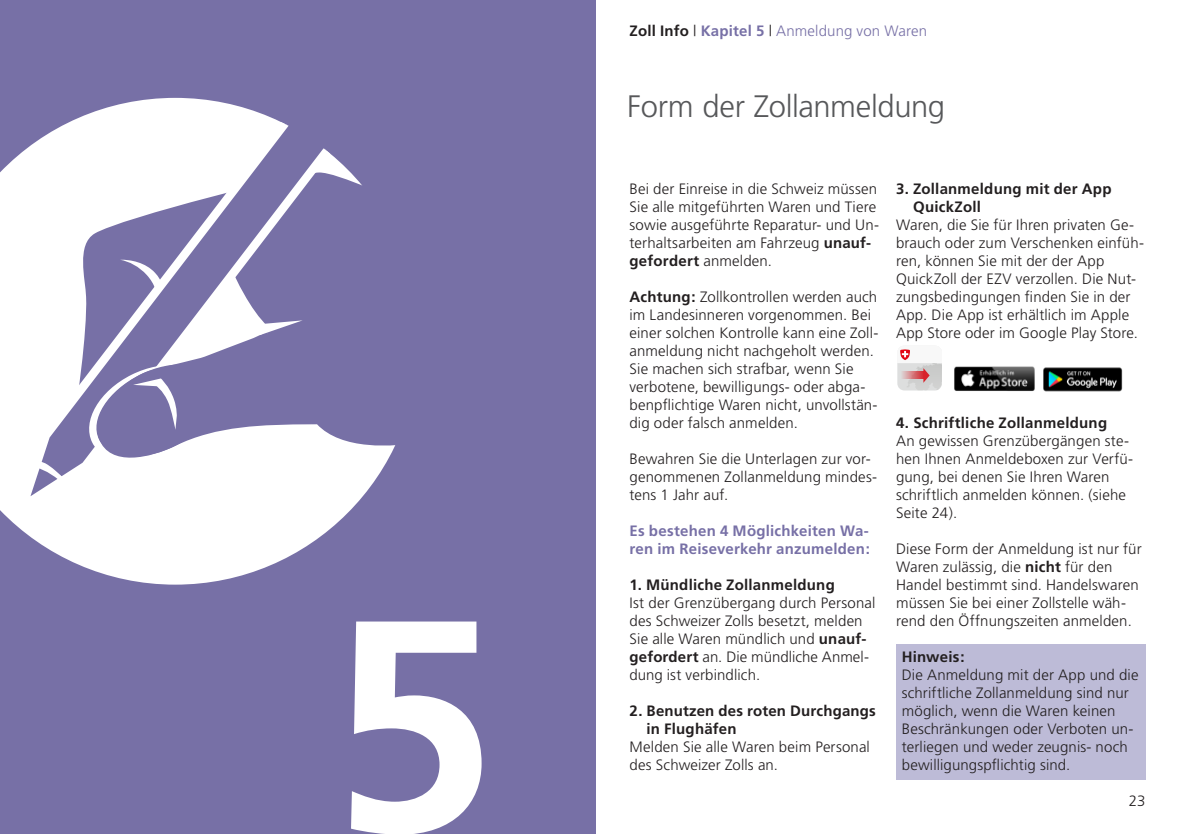
<style>
.page{position:relative;width:1191px;height:834px;background:#fff}
.page>*{position:absolute;margin:0;border:0;box-sizing:border-box;transform-origin:0 0}
.t1{font:700 300px "Frutiger";color:#fff}
.t2{font:300 31px "Frutiger";letter-spacing:-.01em;color:#57585a}
.t3{font:300 15px/18px "Frutiger";letter-spacing:.01em;color:#231f20}
.t4{font:700 15px/18px "Frutiger";letter-spacing:.015em;color:#231f20}
.t5{font:700 15px/18px "Frutiger";letter-spacing:.015em;color:#7770a6}
.t6{font:300 15px "Frutiger";letter-spacing:.01em;color:#7770a6}
.s1{font-weight:700;color:#231f20}
.s2{color:#231f20}
.s3{font-weight:700}
</style>
<div class="page">
<svg style="left:897px;top:349px;width:45px;height:41px"></svg>
<div style="left:0;top:0;width:595px;height:833px;background:#7770a6"></div>
<svg style="left:0;top:158px;width:345px;height:426px;fill:#fff"></svg>
<svg style="left:15px;top:98px;width:379px;height:418px;fill:#fff"></svg>
<svg style="left:28px;top:460px;width:35px;height:20px"></svg>
<svg style="left:287px;top:117px;width:43px;height:34px"></svg>
<svg style="left:360px;top:181px;width:36px;height:268px"></svg>
<svg style="left:82px;top:320px;width:233px;height:148px"></svg>
<div style="left:896px;top:644px;width:249px;height:135px;background:#bdbbd7"></div>
<img style="left:1043px;top:367px;width:80px;height:25px">
<img style="left:954px;top:366px;width:81px;height:25px">
<h1 class="t1" style="left:329px;top:550px;width:168px">5</h1>
<p class="t6" style="left:629px;top:22px;width:299px"><span class="s1">Zoll Info</span> <span class="s2">|</span> <span class="s3">Kapitel 5</span> <span class="s2">|</span> Anmeldung von Waren</p>
<h2 class="t2" style="left:627px;top:88px;width:319px">Form der Zollanmeldung</h2>
<p class="t3" style="left:629px;top:180px;width:251px">Bei der Einreise in die Schweiz müssen Sie alle mitgeführten Waren und Tiere sowie ausgeführte Reparatur- und Un&shy;terhaltsarbeiten am Fahrzeug <span class="s3">unauf&shy;gefordert</span> anmelden.</p>
<p class="t3" style="left:629px;top:288px;width:250px"><span class="s3">Achtung:</span> Zollkontrollen werden auch im Landesinneren vorgenommen. Bei einer solchen Kontrolle kann eine Zoll&shy;anmeldung nicht nachgeholt werden.<br>Sie machen sich strafbar, wenn Sie verbotene, bewilligungs- oder abga&shy;benpflichtige Waren nicht, unvollstän&shy;dig oder falsch anmelden.</p>
<p class="t3" style="left:629px;top:450px;width:249px">Bewahren Sie die Unterlagen zur vor&shy;genommenen Zollanmeldung mindes&shy;tens 1 Jahr auf.</p>
<p class="t5" style="left:629px;top:521px;width:242px">Es bestehen 4 Möglichkeiten Wa&shy;ren im Reiseverkehr anzumelden:</p>
<p class="t4" style="left:629px;top:575px;width:207px">1. Mündliche Zollanmeldung</p>
<p class="t3" style="left:629px;top:594px;width:247px">Ist der Grenzübergang durch Personal des Schweizer Zolls besetzt, melden Sie alle Waren mündlich und <span class="s3">unauf&shy;gefordert</span> an. Die mündliche Anmel&shy;dung ist verbindlich.</p>
<p class="t4" style="left:646px;top:701px;width:231px;text-indent:-17px">2. Benutzen des roten Durchgangs in Flughäfen</p>
<p class="t3" style="left:629px;top:738px;width:242px">Melden Sie alle Waren beim Personal des Schweizer Zolls an.</p>
<p class="t4" style="left:913px;top:179px;width:200px;text-indent:-17px">3. Zollanmeldung mit der App<br>QuickZoll</p>
<p class="t3" style="left:896px;top:216px;width:249px">Waren, die Sie für Ihren privaten Ge&shy;brauch oder zum Verschenken einfüh&shy;ren, können Sie mit der der App QuickZoll der EZV verzollen. Die Nut&shy;zungsbedingungen finden Sie in der App. Die App ist erhältlich im Apple App Store oder im Google Play Store.</p>
<p class="t4" style="left:896px;top:413px;width:213px">4. Schriftliche Zollanmeldung</p>
<p class="t3" style="left:896px;top:432px;width:239px">An gewissen Grenzübergängen ste&shy;hen Ihnen Anmeldeboxen zur Verfü&shy;gung, bei denen Sie Ihren Waren schriftlich anmelden können. (siehe<br>Seite 24).</p>
<p class="t3" style="left:896px;top:540px;width:247px">Diese Form der Anmeldung ist nur für Waren zulässig, die <span class="s3">nicht</span> für den Handel bestimmt sind. Handelswaren müssen Sie bei einer Zollstelle wäh&shy;rend den Öffnungszeiten anmelden.</p>
<p class="t4" style="left:901px;top:647px;width:64px">Hinweis:</p>
<p class="t3" style="left:901px;top:666px;width:238px">Die Anmeldung mit der App und die schriftliche Zollanmeldung sind nur möglich, wenn die Waren keinen Beschränkungen oder Verboten un&shy;terliegen und weder zeugnis- noch bewilligungspflichtig sind.</p>
<p class="t3" style="left:1128px;top:791px;width:18px">23</p>
</div>
